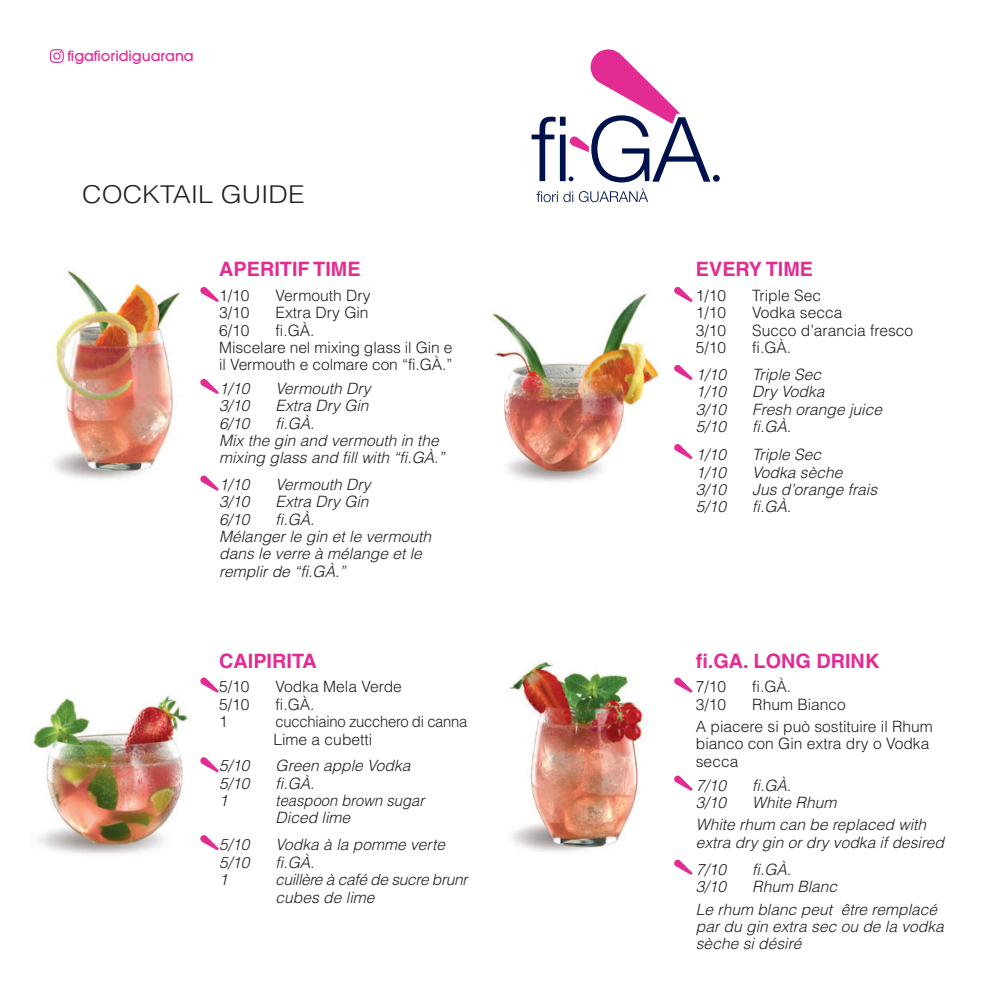
<style>
.page{position:relative;width:993px;height:993px;background:#fff}
.page>*{position:absolute;margin:0;border:0;box-sizing:border-box;transform-origin:0 0}
.t1{font:300 24.5px "Helvetica";color:#231f20;scale:1.1 1}
.t2{font:700 19.78px "Helvetica";color:#e22c94}
.t3{font:italic 300 15.58px/17.3px "Helvetica";color:#231f20}
.t4{font:300 15.58px/17.3px "Helvetica";color:#231f20}
.t5{font:italic 300 15.58px/17.3px "Helvetica";color:#231f20;scale:.95 1}
.t6{font:300 15.58px/17.3px "Helvetica";letter-spacing:-.02em;color:#231f20;scale:.95 1}
.t7{font:500 14.17px "Avant Garde";color:#e22c94}
</style>
<div class="page">
<img style="left:33px;top:695px;width:158px;height:160px">
<img style="left:53px;top:268px;width:128px;height:212px">
<img style="left:491px;top:293px;width:168px;height:189px">
<img style="left:509px;top:661px;width:136px;height:191px">
<div style="left:712px;top:175px;width:7px;height:7px;background:#00124c;border-radius:50%"></div>
<svg style="left:531px;top:49px;width:187px;height:153px"></svg>
<svg style="left:200px;top:379px;width:19px;height:15px"></svg>
<svg style="left:200px;top:475px;width:19px;height:16px"></svg>
<svg style="left:674px;top:365px;width:18px;height:15px"></svg>
<svg style="left:674px;top:444px;width:18px;height:15px"></svg>
<svg style="left:200px;top:287px;width:19px;height:15px"></svg>
<svg style="left:674px;top:287px;width:18px;height:15px"></svg>
<svg style="left:200px;top:677px;width:19px;height:15px"></svg>
<svg style="left:674px;top:677px;width:18px;height:15px"></svg>
<svg style="left:200px;top:757px;width:19px;height:15px"></svg>
<svg style="left:674px;top:775px;width:18px;height:15px"></svg>
<svg style="left:200px;top:835px;width:19px;height:15px"></svg>
<svg style="left:674px;top:859px;width:18px;height:15px"></svg>
<svg style="left:50px;top:49px;width:14px;height:14px"></svg>
<p class="t7" style="left:67px;top:50px;width:128px">figafioridiguarana</p>
<h1 class="t1" style="left:82px;top:185px;width:203px">COCKTAIL GUIDE</h1>
<p class="t2" style="left:219px;top:262px;width:143px">APERITIF TIME</p>
<p class="t4" style="left:219px;top:288px;width:32px">1/10</p>
<p class="t4" style="left:275px;top:288px;width:97px">Vermouth Dry</p>
<p class="t4" style="left:219px;top:305px;width:32px">3/10</p>
<p class="t4" style="left:275px;top:305px;width:94px">Extra Dry Gin</p>
<p class="t4" style="left:219px;top:323px;width:32px">6/10</p>
<p class="t4" style="left:219px;top:323px;width:235px;text-indent:56px">fi.GÀ.<br>Miscelare nel mixing glass il Gin e il Vermouth e colmare con “fi.GÀ.”</p>
<p class="t3" style="left:219px;top:381px;width:35px">1/10</p>
<p class="t3" style="left:275px;top:381px;width:100px">Vermouth Dry</p>
<p class="t3" style="left:219px;top:398px;width:35px">3/10</p>
<p class="t3" style="left:275px;top:398px;width:98px">Extra Dry Gin</p>
<p class="t3" style="left:219px;top:416px;width:35px">6/10</p>
<p class="t3" style="left:219px;top:416px;width:230px;text-indent:56px">fi.GÀ.<br>Mix the gin and vermouth in the mixing glass and fill with “fi.GÀ.”</p>
<p class="t3" style="left:219px;top:477px;width:35px">1/10</p>
<p class="t3" style="left:275px;top:477px;width:100px">Vermouth Dry</p>
<p class="t3" style="left:219px;top:494px;width:35px">3/10</p>
<p class="t3" style="left:275px;top:494px;width:98px">Extra Dry Gin</p>
<p class="t3" style="left:219px;top:512px;width:35px">6/10</p>
<p class="t3" style="left:219px;top:512px;width:216px;text-indent:56px">fi.GÀ.<br>Mélanger le gin et le vermouth dans le verre à mélange et le remplir de “fi.GÀ.”</p>
<p class="t2" style="left:219px;top:653px;width:99px">CAIPIRITA</p>
<p class="t4" style="left:219px;top:679px;width:32px">5/10</p>
<p class="t4" style="left:275px;top:679px;width:128px">Vodka Mela Verde</p>
<p class="t4" style="left:219px;top:696px;width:32px">5/10</p>
<p class="t4" style="left:275px;top:696px;width:40px">fi.GÀ.</p>
<p class="t4" style="left:219px;top:714px;width:10px">1</p>
<p class="t6" style="left:273px;top:714px;width:206px">cucchiaino zucchero di canna<br>Lime a cubetti</p>
<p class="t3" style="left:219px;top:758px;width:35px">5/10</p>
<p class="t3" style="left:275px;top:758px;width:139px">Green apple Vodka</p>
<p class="t3" style="left:219px;top:775px;width:35px">5/10</p>
<p class="t3" style="left:275px;top:775px;width:44px">fi.GÀ.</p>
<p class="t3" style="left:219px;top:793px;width:13px">1</p>
<p class="t5" style="left:275px;top:793px;width:161px">teaspoon brown sugar<br>Diced lime</p>
<p class="t3" style="left:219px;top:837px;width:35px">5/10</p>
<p class="t3" style="left:275px;top:837px;width:174px">Vodka à la pomme verte</p>
<p class="t3" style="left:219px;top:854px;width:35px">5/10</p>
<p class="t3" style="left:275px;top:854px;width:44px">fi.GÀ.</p>
<p class="t3" style="left:219px;top:872px;width:13px">1</p>
<p class="t5" style="left:275px;top:872px;width:206px">cuillère à café de sucre brunr cubes de lime</p>
<p class="t2" style="left:695px;top:262px;width:119px">EVERY TIME</p>
<p class="t4" style="left:695px;top:288px;width:32px">1/10</p>
<p class="t4" style="left:752px;top:288px;width:70px">Triple Sec</p>
<p class="t4" style="left:695px;top:305px;width:32px">1/10</p>
<p class="t4" style="left:752px;top:305px;width:92px">Vodka secca</p>
<p class="t4" style="left:695px;top:323px;width:32px">3/10</p>
<p class="t4" style="left:752px;top:323px;width:162px">Succo d’arancia fresco</p>
<p class="t4" style="left:695px;top:340px;width:32px">5/10</p>
<p class="t4" style="left:752px;top:340px;width:40px">fi.GÀ.</p>
<p class="t3" style="left:695px;top:367px;width:35px">1/10</p>
<p class="t3" style="left:752px;top:367px;width:73px">Triple Sec</p>
<p class="t3" style="left:695px;top:384px;width:35px">1/10</p>
<p class="t3" style="left:752px;top:384px;width:77px">Dry Vodka</p>
<p class="t3" style="left:695px;top:402px;width:35px">3/10</p>
<p class="t3" style="left:752px;top:402px;width:134px">Fresh orange juice</p>
<p class="t3" style="left:695px;top:419px;width:35px">5/10</p>
<p class="t3" style="left:752px;top:419px;width:44px">fi.GÀ.</p>
<p class="t3" style="left:695px;top:447px;width:35px">1/10</p>
<p class="t3" style="left:752px;top:447px;width:73px">Triple Sec</p>
<p class="t3" style="left:695px;top:465px;width:35px">1/10</p>
<p class="t3" style="left:752px;top:465px;width:95px">Vodka sèche</p>
<p class="t3" style="left:695px;top:482px;width:35px">3/10</p>
<p class="t3" style="left:752px;top:482px;width:129px">Jus d’orange frais</p>
<p class="t3" style="left:695px;top:499px;width:35px">5/10</p>
<p class="t3" style="left:752px;top:499px;width:44px">fi.GÀ.</p>
<p class="t2" style="left:695px;top:653px;width:185px">fi.GA. LONG DRINK</p>
<p class="t4" style="left:695px;top:679px;width:32px">7/10</p>
<p class="t4" style="left:752px;top:679px;width:40px">fi.GÀ.</p>
<p class="t4" style="left:695px;top:696px;width:32px">3/10</p>
<p class="t4" style="left:695px;top:694px;width:238px;line-height:22.2px;text-indent:56px">Rhum Bianco<br>A piacere si può sostituire il Rhum</p>
<p class="t4" style="left:695px;top:736px;width:235px">bianco con Gin extra dry o Vodka secca</p>
<p class="t3" style="left:695px;top:777px;width:35px">7/10</p>
<p class="t3" style="left:752px;top:777px;width:44px">fi.GÀ.</p>
<p class="t3" style="left:695px;top:795px;width:35px">3/10</p>
<p class="t3" style="left:695px;top:792px;width:235px;line-height:22.2px;text-indent:56px">White Rhum<br>White rhum can be replaced with</p>
<p class="t3" style="left:695px;top:829px;width:253px;line-height:27.3px">extra dry gin or dry vodka if desired<br>7/10</p>
<p class="t3" style="left:752px;top:862px;width:44px">fi.GÀ.</p>
<p class="t3" style="left:695px;top:879px;width:35px">3/10</p>
<p class="t3" style="left:695px;top:876px;width:246px;line-height:22.2px;text-indent:56px">Rhum Blanc<br>Le rhum blanc peut être remplacé</p>
<p class="t3" style="left:695px;top:919px;width:252px">par du gin extra sec ou de la vodka sèche si désiré</p>
</div>
